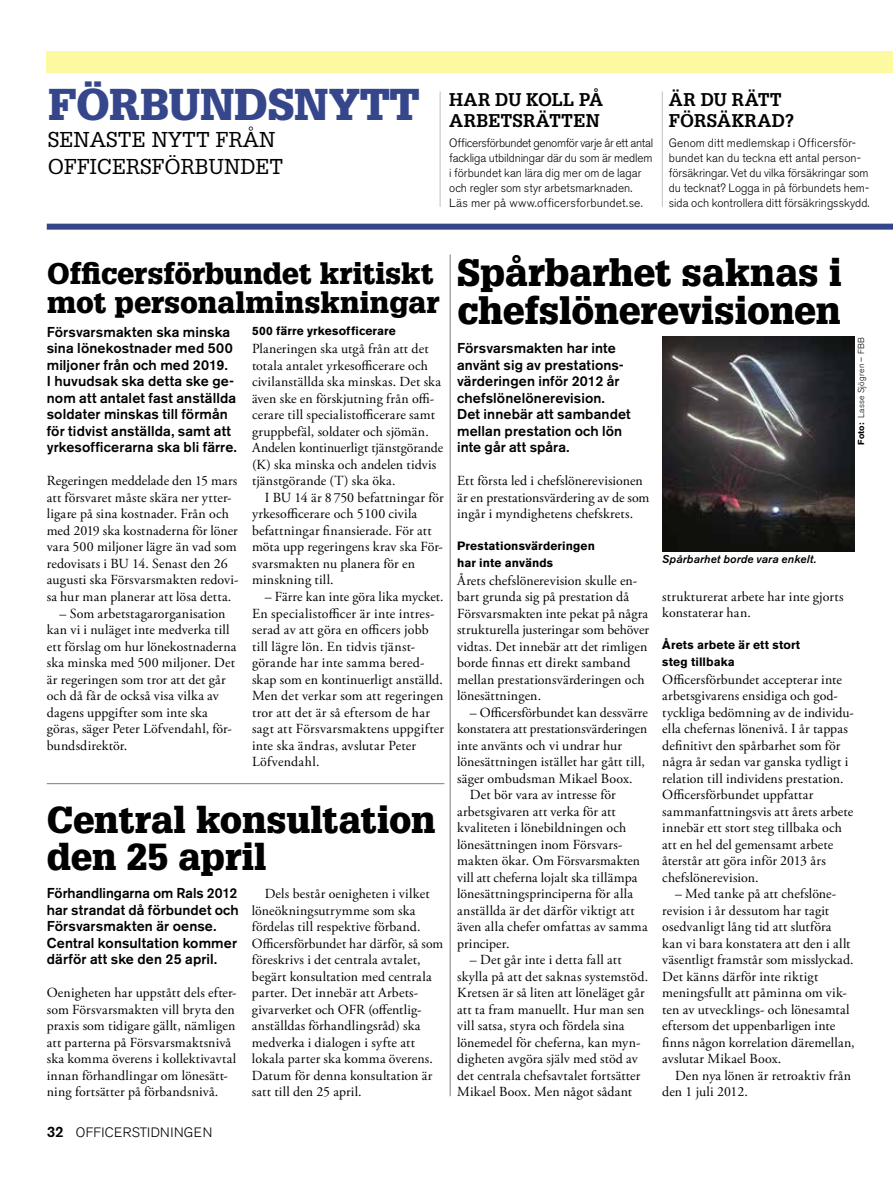
<style>
.page{position:relative;width:893px;height:1191px;background:#fff}
.page>*{position:absolute;margin:0;border:0;box-sizing:border-box;transform-origin:0 0}
.t1{font:900 43.5px "Glypha";letter-spacing:-.015em;color:#36468b}
.t2{font:900 37.5px/37.5px "Glypha";color:#000}
.t3{font:900 36.75px/36px "Glypha";color:#000}
.t4{font:900 29.25px/29.2px "Glypha";letter-spacing:.005em;color:#000}
.t5{font:21px/27px "Glypha";color:#000}
.t6{font:700 18px/21px "Glypha";letter-spacing:.01em;color:#000}
.t7{font:500 14.25px/16.5px "Akzidenz Grotesk BE";letter-spacing:.01em;color:#000}
.t8{font:13.8px/16.5px "Adobe Garamond Pro";letter-spacing:.01em;color:#000}
.t9{font:300 13.5px "Akzidenz Grotesk BE";letter-spacing:.02em;color:#000}
.t10{font:300 12px/15px "Akzidenz Grotesk BE";color:#000}
.t11{font:700 12px/16.5px "Akzidenz Grotesk BE";letter-spacing:.015em;color:#000}
.t12{font:italic 500 11.25px "Akzidenz Grotesk BE";letter-spacing:.015em;color:#000}
.t13{font:300 8.7px "Akzidenz Grotesk BE";letter-spacing:.03em;color:#000}
.s1{font-weight:500;font-size:15px}
.s2{font-weight:700}
</style>
<div class="page">
<div style="left:47px;top:51px;width:846px;height:21px;background:#fdf9a1"></div>
<div style="left:47px;top:224px;width:846px;height:6px;background:#36468b"></div>
<hr style="left:440px;top:91px;width:1px;height:116px;background:#c0c0c0">
<hr style="left:662px;top:91px;width:1px;height:116px;background:#c0c0c0">
<hr style="left:450px;top:254px;width:1px;height:842px;background:#7c7c7c">
<hr style="left:47px;top:783px;width:397px;height:1px;background:#7c7c7c">
<img style="left:662px;top:337px;width:193px;height:214px">
<h1 class="t1" style="left:48px;top:78px;width:185px">Förbundsnytt</h1>
<h3 class="t5" style="left:48px;top:126px;width:237px">SENASTE NYTT FRÅN<br>OFFICERSFÖRBUNDET</h3>
<h3 class="t6" style="left:449px;top:89px;width:155px">HAR DU KOLL PÅ<br>ARBETSRÄTT</h3>
<h3 class="t6" style="left:573px;top:110px;width:28px">EN</h3>
<p class="t10" style="left:449px;top:135px;width:205px">Officersförbundet genomför varje år ett antal fackliga utbildningar där du som är medlem i förbundet kan lära dig mer om de lagar och regler som styr arbetsmarknaden.<br>Läs mer på www.officersforbundet.se.</p>
<h3 class="t6" style="left:669px;top:89px;width:77px">ÄR DU RÄTT<br>FÖRSÄ</h3>
<h3 class="t6" style="left:732px;top:110px;width:64px">KRAD?</h3>
<p class="t10" style="left:669px;top:135px;width:202px">Genom ditt medlemskap i Officersför&shy;bundet kan du teckna ett antal person&shy;försäkringar. Vet du vilka försäkringar som du tecknat? Logga in på förbundets hem&shy;sida och kontrollera ditt försäkringsskydd.</p>
<h3 class="t4" style="left:47px;top:258px;width:394px">Officersförbundet kritiskt mot personalminskningar</h3>
<p class="t7" style="left:47px;top:323px;width:192px">Försvarsmakten ska minska sina lönekostnader med 500 miljoner från och med 2019.<br>I huvudsak ska detta ske ge&shy;nom att antalet fast anställda soldater minskas till förmån för tidvist anställda, samt att yrkesofficerarna ska bli färre.</p>
<p class="t8" style="left:47px;top:473px;width:193px">Regeringen meddelade den 15 mars att försvaret måste skära ner ytter&shy;ligare på sina kostnader. Från och med 2019 ska kostnaderna för löner vara 500 miljoner lägre än vad som redovisats i BU 14. Senast den 26 augusti ska Försvarsmakten redovi&shy;sa hur man planerar att lösa detta.</p>
<p class="t8" style="left:47px;top:605px;width:191px;text-indent:13px">– Som arbetstagarorganisation kan vi i nuläget inte medverka till ett förslag om hur lönekostnaderna ska minska med 500 miljoner. Det är regeringen som tror att det går och då får de också visa vilka av dagens uppgifter som inte ska göras, säger Peter Löfvendahl, för&shy;bundsdirektör.</p>
<p class="t11" style="left:252px;top:323px;width:145px">500 färre yrkesofficerare</p>
<p class="t8" style="left:252px;top:341px;width:193px">Planeringen ska utgå från att det totala antalet yrkesofficerare och civilanställda ska minskas. Det ska även ske en förskjutning från offi&shy;cerare till specialistofficerare samt gruppbefäl, soldater och sjömän.<br>Andelen kontinuerligt tjänstgörande (K) ska minska och andelen tidvis tjänstgörande (T) ska öka.</p>
<p class="t8" style="left:252px;top:490px;width:193px;text-indent:13px">I BU 14 är 8 750 befattningar för yrkesofficerare och 5100 civila befattningar finansierade. För att möta upp regeringens krav ska För&shy;svarsmakten nu planera för en minskning till.</p>
<p class="t8" style="left:252px;top:589px;width:194px;text-indent:13px">– Färre kan inte göra lika mycket.<br>En specialistofficer är inte intres&shy;serad av att göra en officers jobb till lägre lön. En tidvis tjänst&shy;görande har inte samma bered&shy;skap som en kontinuerligt anställd.<br>Men det verkar som att regeringen tror att det är så eftersom de har sagt att Försvarsmaktens uppgifter inte ska ändras, avslutar Peter<br>Löfvendahl.</p>
<h3 class="t3" style="left:47px;top:802px;width:390px">Central konsultation den 25 april</h3>
<p class="t7" style="left:47px;top:884px;width:194px">Förhandlingarna om Rals 2012 har strandat då förbundet och<br>Försvarsmakten är oense.<br>Central konsultation kommer därför att ske den 25 april.</p>
<p class="t8" style="left:47px;top:985px;width:191px">Oenigheten har uppstått dels efter&shy;som Försvarsmakten vill bryta den praxis som tidigare gällt, nämligen att parterna på Försvarsmaktsnivå ska komma överens i kollektivavtal innan förhandlingar om lönesätt&shy;ning fortsätter på förbandsnivå.</p>
<p class="t8" style="left:252px;top:886px;width:193px;text-indent:13px">Dels består oenigheten i vilket löneökningsutrymme som ska fördelas till respektive förband.<br>Officersförbundet har därför, så som föreskrivs i det centrala avtalet, begärt konsultation med centrala parter. Det innebär att Arbets&shy;givarverket och OFR (offentlig&shy;anställdas förhandlingsråd) ska medverka i dialogen i syfte att lokala parter ska komma överens.<br>Datum för denna konsultation är satt till den 25 april.</p>
<p class="t9" style="left:47px;top:1124px;width:167px"><span class="s1">32</span> Officerstidningen</p>
<h2 class="t2" style="left:457px;top:254px;width:386px">Spårbarhet saknas i chefslönerevisionen</h2>
<p class="t7" style="left:457px;top:340px;width:175px">Försvarsmakten har inte använt sig av prestations&shy;värderingen inför 2012 år chefslönelönerevision.<br>Det innebär att sambandet mellan prestation och lön inte går att spåra.</p>
<p class="t8" style="left:457px;top:473px;width:194px">Ett första led i chefslönerevisionen är en prestationsvärdering av de som ingår i myndighetens chefskrets.</p>
<p class="t11" style="left:457px;top:537px;width:139px">Prestationsvärderingen har inte används</p>
<p class="t8" style="left:457px;top:572px;width:194px">Årets chefslönerevision skulle en&shy;bart grunda sig på prestation då Försvarsmakten inte pekat på några strukturella justeringar som behöver vidtas. Det innebär att det rimligen borde finnas ett direkt samband mellan prestationsvärderingen och lönesättningen.</p>
<p class="t8" style="left:470px;top:704px;width:179px">– Officersförbundet kan dessvärre</p>
<p class="t8" style="left:457px;top:721px;width:192px">konstatera att prestationsvärderingen</p>
<p class="t8" style="left:457px;top:737px;width:166px">inte använts och vi undrar hur</p>
<p class="t8" style="left:457px;top:754px;width:189px">lönesättningen istället har gått till,</p>
<p class="t8" style="left:457px;top:770px;width:177px">säger ombudsman Mikael Boox.</p>
<p class="t8" style="left:470px;top:787px;width:147px">Det bör vara av intresse för</p>
<p class="t8" style="left:457px;top:803px;width:160px">arbetsgivaren att verka för att</p>
<p class="t8" style="left:457px;top:820px;width:171px">kvaliteten i lönebildningen och</p>
<p class="t8" style="left:457px;top:836px;width:167px">lönesättningen inom Försvars-</p>
<p class="t8" style="left:457px;top:853px;width:184px">makten ökar. Om Försvarsmakten</p>
<p class="t8" style="left:457px;top:869px;width:182px">vill att cheferna lojalt ska tillämpa</p>
<p class="t8" style="left:457px;top:886px;width:177px">lönesättningsprinciperna för alla</p>
<p class="t8" style="left:457px;top:902px;width:179px">anställda är det därför viktigt att</p>
<p class="t8" style="left:457px;top:919px;width:192px">även alla chefer omfattas av samma</p>
<p class="t8" style="left:457px;top:935px;width:54px">principer.</p>
<p class="t8" style="left:457px;top:952px;width:193px;text-indent:13px">– Det går inte i detta fall att skylla på att det saknas systemstöd.<br>Kretsen är så liten att löneläget går att ta fram manuellt. Hur man sen vill satsa, styra och fördela sina lönemedel för cheferna, kan myn&shy;digheten avgöra själv med stöd av det centrala chefsavtalet fortsätter Mikael Boox. Men något sådant</p>
<p class="t13" style="left:856px;top:445px;width:109px;rotate:-90deg"><span class="s2">Foto:</span> Lasse Sjögren – FBB</p>
<p class="t12" style="left:662px;top:552px;width:156px">Spårbarhet borde vara enkelt.</p>
<p class="t8" style="left:662px;top:589px;width:183px">strukturerat arbete har inte gjorts konstaterar han.</p>
<p class="t11" style="left:662px;top:636px;width:139px">Årets arbete är ett stort steg tillbaka</p>
<p class="t8" style="left:662px;top:671px;width:193px">Officersförbundet accepterar inte arbetsgivarens ensidiga och god&shy;tyckliga bedömning av de individu&shy;ella chefernas lönenivå. I år tappas definitivt den spårbarhet som för några år sedan var ganska tydligt i relation till individens prestation.<br>Officersförbundet uppfattar sammanfattningsvis att årets arbete innebär ett stort steg tillbaka och att en hel del gemensamt arbete återstår att göra inför 2013 års chefslönerevision.</p>
<p class="t8" style="left:662px;top:886px;width:194px;text-indent:13px">– Med tanke på att chefslöne&shy;revision i år dessutom har tagit osedvanligt lång tid att slutföra kan vi bara konstatera att den i allt väsentligt framstår som misslyckad.<br>Det känns därför inte riktigt meningsfullt att påminna om vik&shy;ten av utvecklings- och lönesamtal eftersom det uppenbarligen inte finns någon korrelation däremellan, avslutar Mikael Boox.</p>
<p class="t8" style="left:662px;top:1067px;width:190px;text-indent:13px">Den nya lönen är retroaktiv från den 1 juli 2012.</p>
</div>
